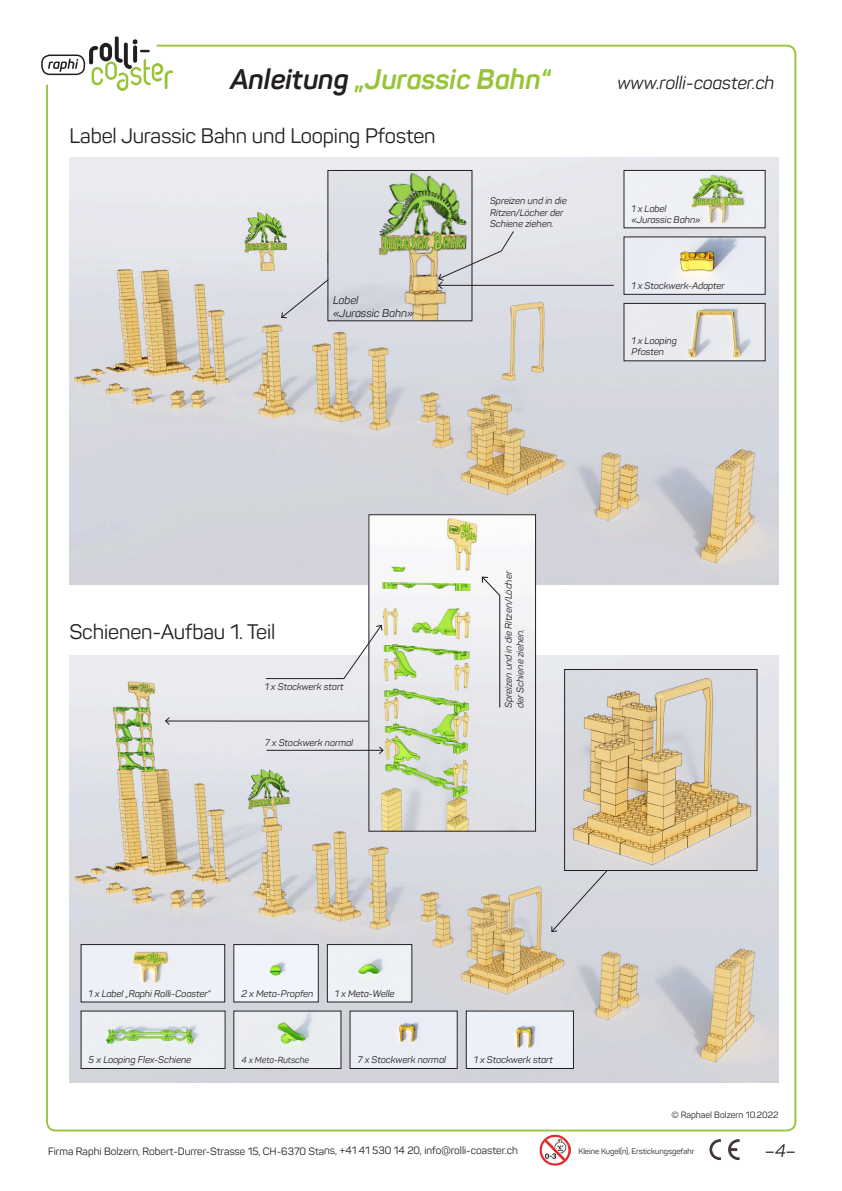
<style>
.page{position:relative;width:842px;height:1191px;background:#fff}
.page>*{position:absolute;margin:0;border:0;box-sizing:border-box;transform-origin:0 0}
.t1{font:italic 700 28px "Panton";color:#97c438}
.t2{font:20.7px "Panton";letter-spacing:-.005em;color:#231f20}
.t3{font:italic 18px "Panton";color:#231f20}
.t4{font:italic 17.9px "Panton";color:#231f20}
.t5{font:italic 11px/13.2px "Panton";color:#231f20}
.t6{font:10.5px "Panton";letter-spacing:-.005em;color:#231f20}
.t7{font:italic 9.5px/11.4px "Panton";color:#231f20}
.t8{font:9px "Panton";color:#231f20}
.t9{font:italic 8.7px "Panton";color:#231f20}
.t10{font:7.9px "Panton";color:#231f20}
.s1{color:#231f20}
</style>
<div class="page">
<img style="left:709px;top:1139px;width:31px;height:22px">
<img style="left:539px;top:1134px;width:32px;height:32px">
<svg style="left:89px;top:36px;width:84px;height:55px"></svg>
<svg style="left:48px;top:59px;width:30px;height:13px"></svg>
<div style="left:41px;top:55px;width:44px;height:20px;border:2px solid #231f20;border-radius:8px"></div>
<img style="left:69px;top:157px;width:709px;height:428px">
<img style="left:69px;top:655px;width:709px;height:427px">
<img style="left:330px;top:172px;width:140px;height:147px">
<div style="left:328px;top:170px;width:144px;height:151px;border:1px solid #231f20"></div>
<hr style="left:166px;top:720px;width:211px;height:1px;background:#231f20">
<svg style="left:165px;top:716px;width:5px;height:9px"></svg>
<svg style="left:281px;top:278px;width:48px;height:40px;background:#d0d2d9"></svg>
<div style="left:551px;top:861px;width:65px;height:71px;background:#d6d6de"></div>
<img style="left:566px;top:671px;width:189px;height:197px">
<div style="left:564px;top:669px;width:193px;height:201px;border:1px solid #231f20"></div>
<img style="left:371px;top:516px;width:163px;height:313px">
<div style="left:369px;top:514px;width:167px;height:317px;border:1px solid #231f20"></div>
<svg style="left:481px;top:575px;width:20px;height:133px"></svg>
<div style="left:352px;top:1012px;width:103px;height:54px;background:#eaedf6"></div>
<img style="left:468px;top:1012px;width:104px;height:54px">
<div style="left:466px;top:1010px;width:108px;height:58px;border:1px solid #231f20"></div>
<img style="left:83px;top:946px;width:140px;height:54px">
<div style="left:81px;top:944px;width:144px;height:58px;border:1px solid #231f20"></div>
<img style="left:83px;top:1012px;width:140px;height:54px">
<img style="left:626px;top:305px;width:137px;height:54px">
<div style="left:624px;top:303px;width:141px;height:58px;border:1px solid #231f20"></div>
<img style="left:626px;top:172px;width:137px;height:54px">
<div style="left:624px;top:170px;width:141px;height:58px;border:1px solid #231f20"></div>
<img style="left:626px;top:239px;width:137px;height:54px">
<div style="left:624px;top:237px;width:141px;height:58px;border:1px solid #231f20"></div>
<div style="left:236px;top:946px;width:81px;height:54px;background:#f1f4fb"></div>
<div style="left:234px;top:944px;width:85px;height:58px;border:1px solid #231f20"></div>
<img style="left:329px;top:946px;width:81px;height:54px">
<div style="left:327px;top:944px;width:85px;height:58px;border:1px solid #231f20"></div>
<img style="left:236px;top:1012px;width:103px;height:54px">
<svg style="left:265px;top:624px;width:118px;height:55px"></svg>
<hr style="left:266px;top:750px;width:117px;height:1px;background:#231f20">
<svg style="left:378px;top:746px;width:6px;height:9px"></svg>
<hr style="left:439px;top:285px;width:175px;height:1px;background:#231f20">
<svg style="left:437px;top:230px;width:77px;height:60px;background:#cbcfca"></svg>
<h1 class="t1" style="left:230px;top:62px;width:322px"><span class="s1">Anleitung</span> „Jurassic Bahn“</h1>
<h3 class="t3" style="left:617px;top:72px;width:158px">www.rolli-coaster.ch</h3>
<h2 class="t2" style="left:69px;top:123px;width:368px">Label Jurassic Bahn und Looping Pfosten</h2>
<p class="t5" style="left:333px;top:293px;width:82px">Label<br>«Jurassic Bahn»</p>
<p class="t7" style="left:490px;top:195px;width:78px">Spreizen und in die<br>Ritzen/Löcher der<br>Schiene ziehen.</p>
<p class="t7" style="left:631px;top:203px;width:71px">1 x Label «Jurassic Bahn»</p>
<p class="t7" style="left:631px;top:280px;width:95px">1 x Stockwerk-Adapter</p>
<p class="t7" style="left:631px;top:335px;width:47px">1 x Looping<br>Pfosten</p>
<h2 class="t2" style="left:69px;top:619px;width:207px">Schienen-Aufbau 1. Teil</h2>
<p class="t7" style="left:265px;top:680px;width:80px">1 x Stockwerk start</p>
<p class="t7" style="left:265px;top:737px;width:90px">7 x Stockwerk normal</p>
<p class="t7" style="left:503px;top:708px;width:139px;rotate:-90deg">Spreizen und in die Ritzen/Löcher der Schiene ziehen.</p>
<p class="t7" style="left:89px;top:987px;width:124px">1 x Label „Raphi Rolli-Coaster“</p>
<p class="t7" style="left:89px;top:1054px;width:104px">5 x Looping Flex-Schiene</p>
<p class="t7" style="left:241px;top:987px;width:74px">2 x Meta-Propfen</p>
<p class="t7" style="left:335px;top:987px;width:61px">1 x Meta-Welle</p>
<p class="t9" style="left:241px;top:1054px;width:69px">4 x Meta-Rutsche</p>
<p class="t7" style="left:358px;top:1054px;width:90px">7 x Stockwerk normal</p>
<p class="t7" style="left:474px;top:1054px;width:80px">1 x Stockwerk start</p>
<p class="t8" style="left:671px;top:1109px;width:109px">© Raphael Bolzern 10.2022</p>
<p class="t6" style="left:48px;top:1144px;width:471px">Firma Raphi Bolzern, Robert-Durrer-Strasse 15, CH-6370 Stans, +41 41 530 14 20, info@rolli-coaster.ch</p>
<p class="t10" style="left:578px;top:1146px;width:117px">Kleine Kugel(n), Erstickungsgefahr</p>
<h3 class="t4" style="left:765px;top:1139px;width:33px">–4–</h3>
</div>
